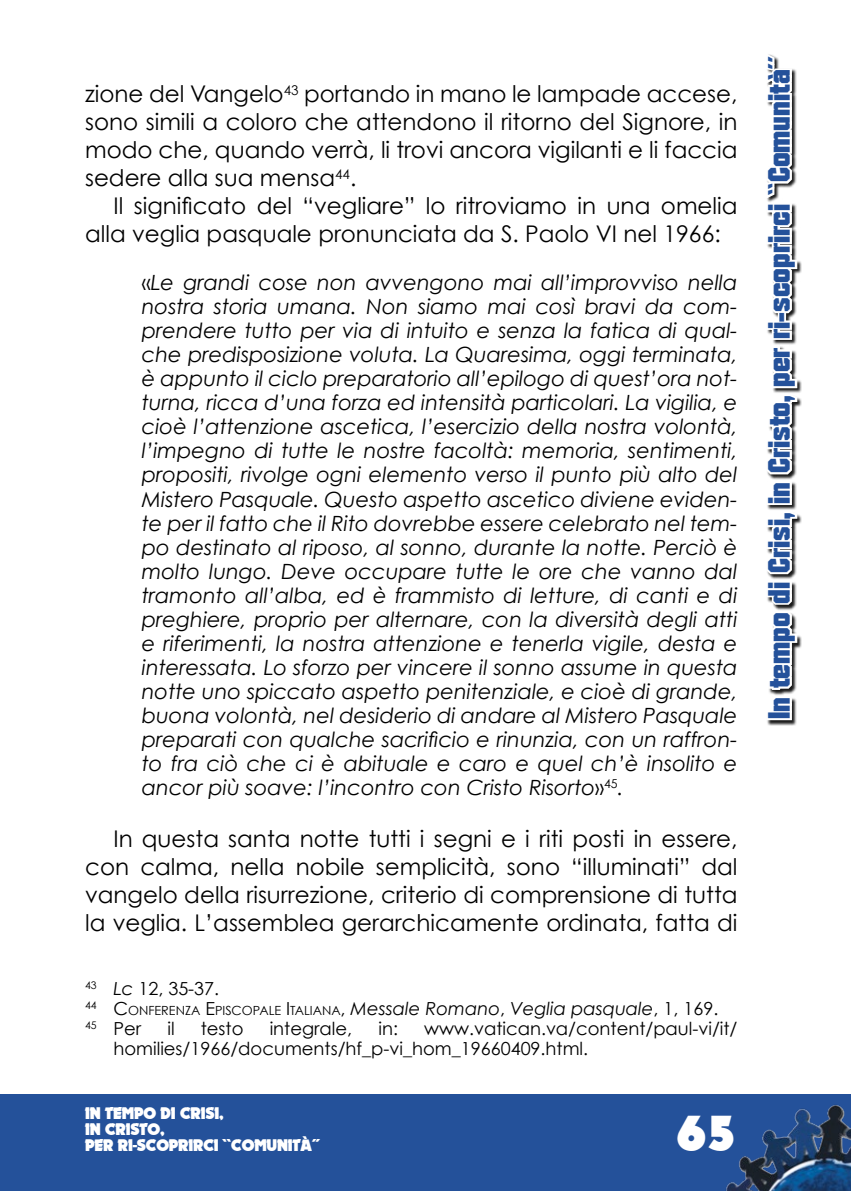
<style>
.page{position:relative;width:851px;height:1191px;background:#fff}
.page>*{position:absolute;margin:0;border:0;box-sizing:border-box;transform-origin:0 0}
.t1{font:48px "November";color:#fff}
.t2{font:30px "Autumn";color:#24519a}
.t3{font:23px/28px "Century Gothic";color:#000;text-align:justify}
.t4{font:italic 21px/24px "Century Gothic";color:#000;text-align:justify}
.t5{font:18px/20px "Century Gothic";color:#000}
.t6{font:italic 18px/20px "Century Gothic";color:#000}
.t7{font:16px/16px "November";letter-spacing:-.01em;color:#fff}
.s1{font-style:normal}
.s2{font-style:normal;font-size:12.6px}
</style>
<div class="page">
<div style="left:0;top:1094px;width:850px;height:97px;background:#24519a"></div>
<img style="left:726px;top:1105px;width:124px;height:86px">
<div style="left:766px;top:54px;width:35px;height:671px;background:#000;opacity:.9"></div>
<div style="left:766px;top:710px;width:25px;height:10px;border:4px solid #fff"></div>
<svg style="left:766px;top:586px;width:33px;height:129px"></svg>
<div style="left:771px;top:580px;width:20px;height:10px;border:4px solid #fff"></div>
<svg style="left:766px;top:509px;width:33px;height:67px"></svg>
<div style="left:771px;top:495px;width:20px;height:10px;border:4px solid #fff"></div>
<svg style="left:766px;top:325px;width:33px;height:175px"></svg>
<div style="left:771px;top:320px;width:20px;height:10px;border:4px solid #fff"></div>
<div style="left:777px;top:310px;width:9px;height:13px;border:4px solid #fff"></div>
<svg style="left:769px;top:208px;width:30px;height:107px"></svg>
<div style="left:771px;top:203px;width:20px;height:9px;border:4px solid #fff"></div>
<svg style="left:766px;top:54px;width:29px;height:148px"></svg>
<p class="t3" style="left:85px;top:80px;width:653px">zione del Vangelo<sup>43</sup> portando in mano le lampade accese, sono simili a coloro che attendono il ritorno del Signore, in modo che, quando verrà, li trovi ancora vigilanti e li faccia sedere alla sua mensa<sup>44</sup>.</p>
<p class="t3" style="left:85px;top:192px;width:653px;text-indent:28px">Il significato del “vegliare” lo ritroviamo in una omelia alla veglia pasquale pronunciata da S. Paolo VI nel 1966:</p>
<p class="t4" style="left:142px;top:270px;width:597px"><span class="s1">«</span>Le grandi cose non avvengono mai all’improvviso nella nostra storia umana. Non siamo mai così bravi da com&shy;prendere tutto per via di intuito e senza la fatica di qual&shy;che predisposizione voluta. La Quaresima, oggi terminata, è appunto il ciclo preparatorio all’epilogo di quest’ora not&shy;turna, ricca d’una forza ed intensità particolari. La vigilia, e cioè l’attenzione ascetica, l’esercizio della nostra volontà, l’impegno di tutte le nostre facoltà: memoria, sentimenti, propositi, rivolge ogni elemento verso il punto più alto del Mistero Pasquale. Questo aspetto ascetico diviene eviden&shy;te per il fatto che il Rito dovrebbe essere celebrato nel tem&shy;po destinato al riposo, al sonno, durante la notte. Perciò è molto lungo. Deve occupare tutte le ore che vanno dal tramonto all’alba, ed è frammisto di letture, di canti e di preghiere, proprio per alternare, con la diversità degli atti e riferimenti, la nostra attenzione e tenerla vigile, desta e interessata. Lo sforzo per vincere il sonno assume in questa notte uno spiccato aspetto penitenziale, e cioè di grande, buona volontà, nel desiderio di andare al Mistero Pasquale preparati con qualche sacrificio e rinunzia, con un raffron&shy;to fra ciò che ci è abituale e caro e quel ch’è insolito e ancor più soave: l’incontro con Cristo Risorto<span class="s1">»</span><sup>45</sup>.</p>
<p class="t3" style="left:85px;top:824px;width:653px;text-indent:28px">In questa santa notte tutti i segni e i riti posti in essere, con calma, nella nobile semplicità, sono “illuminati” dal vangelo della risurrezione, criterio di comprensione di tutta la veglia. L’assemblea gerarchicamente ordinata, fatta di</p>
<p class="t6" style="left:85px;top:978px;width:634px"><sup>43</sup> Lc <span class="s1">12, 35-37.<br></span><sup>44</sup> <span class="s1">C</span><span class="s2">ONFERENZA</span> <span class="s1">E</span><span class="s2">PISCOPALE</span> <span class="s1">I</span><span class="s2">TALIANA</span><span class="s1">,</span> Messale Romano<span class="s1">,</span> Veglia pasquale<span class="s1">, 1, 169.<br></span><sup>45</sup> <span class="s1">Per</span></p>
<p class="t5" style="left:113px;top:1018px;width:625px;text-indent:310px">www.vatican.va/content/paul-vi/it/ homilies/1966/documents/hf_p-vi_hom_19660409.html.</p>
<p class="t5" style="left:167px;top:1018px;width:9px">il</p>
<p class="t5" style="left:201px;top:1018px;width:44px">testo</p>
<p class="t5" style="left:270px;top:1018px;width:84px">integrale,</p>
<p class="t5" style="left:378px;top:1018px;width:21px">in:</p>
<p class="t7" style="left:85px;top:1106px;width:235px">IN TEMPO DI CRISI,<br>IN CRISTO,<br>PER RI-SCOPRIRCI ``COMUNITÀ´´</p>
<h1 class="t1" style="left:676px;top:1105px;width:63px">65</h1>
<h2 class="t2" style="left:760px;top:719px;width:664px;rotate:-90deg">In tempo di Crisi, in Cristo, per ri-scoprirci ``Comunità´´</h2>
</div>
